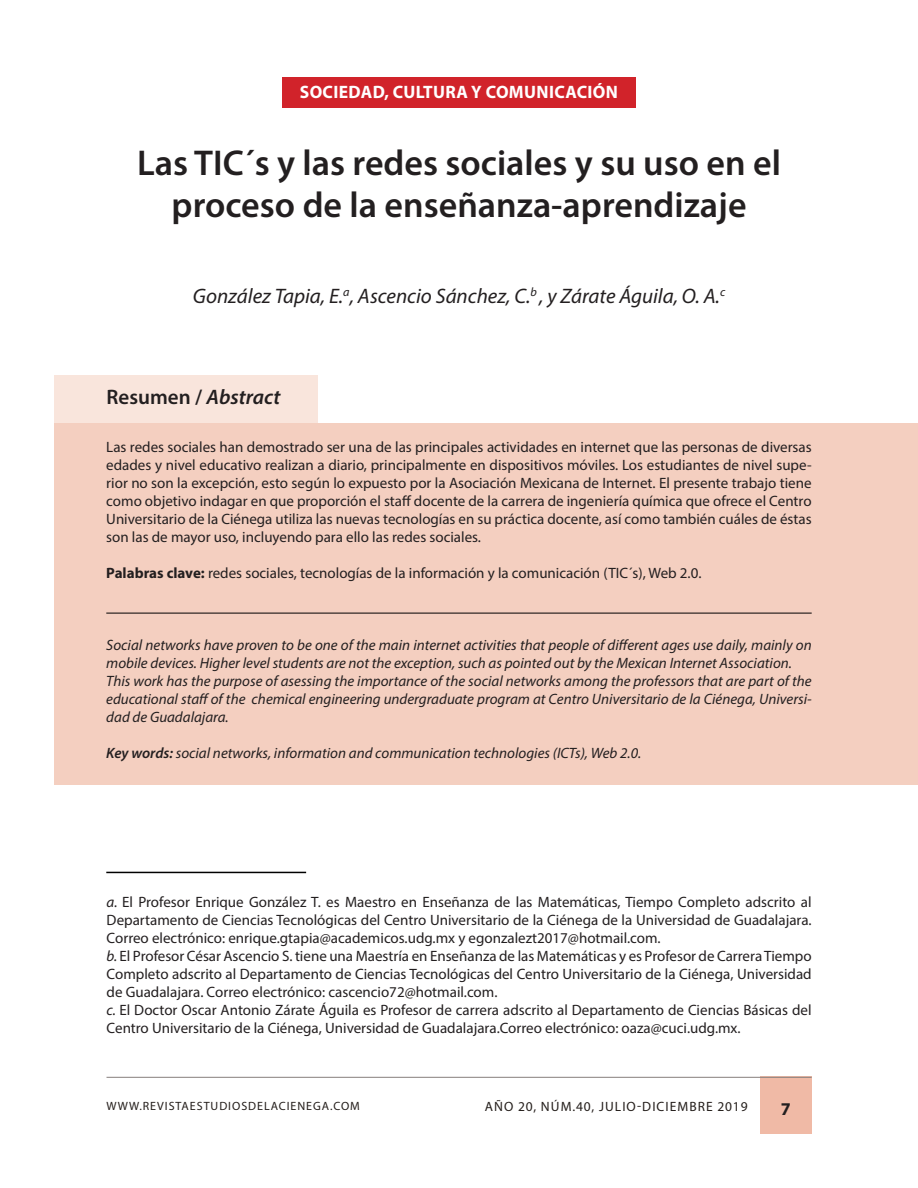
<style>
.page{position:relative;width:918px;height:1188px;background:#fff}
.page>*{position:absolute;margin:0;border:0;box-sizing:border-box;transform-origin:0 0}
.Titulo_artículo{font:600 36px/42px "Myriad Pro";color:#231f20;text-align:center}
.Autor_es{font:italic 21px "Myriad Pro";color:#231f20}
.Resumen___Abstract{font:600 21px "Myriad Pro";color:#231f20}
.t1{font:700 18px "Myriad Pro";letter-spacing:.02em;color:#fff}
.t2{font:700 18px "Myriad Pro";color:#231f20}
.Pie_de_nota_biografí{font:15px/18px "Myriad Pro";color:#231f20;text-align:justify}
.Resumen{font:15px/18px "Myriad Pro";color:#231f20;text-align:justify}
.Abstract{font:italic 15px/18px "Myriad Pro";color:#231f20}
.t3{font:13.5px "Myriad Pro";letter-spacing:.08em;color:#241e1b}
.t4{font:12px "Myriad Pro";letter-spacing:.08em;color:#241e1b}
.s1{font-style:italic}
.s2{font-weight:700}
.s3{font-weight:600}
</style>
<div class="page">
<div style="left:760px;top:1077px;width:52px;height:57px;background:#f0baa6"></div>
<hr style="left:107px;top:1077px;width:705px;height:1px;background:#867f7c">
<div style="left:54px;top:375px;width:263px;height:409px;background:#f9e5dc"></div>
<div style="left:54px;top:423px;width:864px;height:361px;background:#f4cfc0"></div>
<hr style="left:106px;top:872px;width:200px;height:1px;background:#000">
<hr style="left:106px;top:613px;width:706px;height:1px;background:#000">
<div style="left:282px;top:78px;width:354px;height:30px;background:#d1232a"></div>
<p class="t1" style="left:300px;top:81px;width:320px">SOCIEDAD, CULTURA Y COMUNICACIÓN</p>
<p class="Titulo_artículo" style="left:137px;top:141px;width:645px">Las TIC´s y las redes sociales y su uso en el proceso de la enseñanza-aprendizaje</p>
<p class="Autor_es" style="left:193px;top:283px;width:534px">González Tapia, E.<sup>a</sup>, Ascencio Sánchez, C.<sup>b</sup> , y Zárate Águila, O. A.<sup>c</sup></p>
<p class="Resumen___Abstract" style="left:107px;top:384px;width:175px">Resumen / <span class="s1">Abstract</span></p>
<p class="Resumen" style="left:106px;top:438px;width:707px">Las redes sociales han demostrado ser una de las principales actividades en internet que las personas de diversas edades y nivel educativo realizan a diario, principalmente en dispositivos móviles. Los estudiantes de nivel supe&shy;rior no son la excepción, esto según lo expuesto por la Asociación Mexicana de Internet. El presente trabajo tiene como objetivo indagar en que proporción el staff docente de la carrera de ingeniería química que ofrece el Centro Universitario de la Ciénega utiliza las nuevas tecnologías en su práctica docente, así como también cuáles de éstas son las de mayor uso, incluyendo para ello las redes sociales.</p>
<p class="Resumen" style="left:106px;top:564px;width:597px"><span class="s2">Palabras clave:</span> redes sociales, tecnologías de la información y la comunicación (TIC´s), Web 2.0.</p>
<p class="Abstract" style="left:106px;top:636px;width:707px">Social networks have proven to be one of the main internet activities that people of different ages use daily, mainly on mobile devices. Higher level students are not the exception, such as pointed out by the Mexican Internet Association.</p>
<p class="Abstract" style="left:106px;top:672px;width:707px;text-align:justify">This work has the purpose of asessing the importance of the social networks among the professors that are part of the educational staff of the chemical engineering undergraduate program at Centro Universitario de la Ciénega, Universi&shy;dad de Guadalajara.</p>
<p class="Abstract" style="left:106px;top:744px;width:537px"><span class="s3">Key words:</span> social networks, information and communication technologies (ICTs), Web 2.0.</p>
<p class="Pie_de_nota_biografí" style="left:107px;top:892px;width:707px"><span class="s1">a.</span> El Profesor Enrique González T. es Maestro en Enseñanza de las Matemáticas, Tiempo Completo adscrito al Departamento de Ciencias Tecnológicas del Centro Universitario de la Ciénega de la Universidad de Guadalajara.<br>Correo electrónico: enrique.gtapia@academicos.udg.mx y egonzalezt2017@hotmail.com.</p>
<p class="Pie_de_nota_biografí" style="left:107px;top:946px;width:707px"><span class="s1">b.</span> El Profesor César Ascencio S. tiene una Maestría en Enseñanza de las Matemáticas y es Profesor de Carrera Tiempo Completo adscrito al Departamento de Ciencias Tecnológicas del Centro Universitario de la Ciénega, Universidad de Guadalajara. Correo electrónico: cascencio72@hotmail.com.</p>
<p class="Pie_de_nota_biografí" style="left:107px;top:1000px;width:706px"><span class="s1">c.</span> El Doctor Oscar Antonio Zárate Águila es Profesor de carrera adscrito al Departamento de Ciencias Básicas del<br>Centro Universitario de la Ciénega, Universidad de Guadalajara.Correo electrónico: oaza@cuci.udg.mx.</p>
<p class="t4" style="left:107px;top:1099px;width:255px">WWW.REVISTAESTUDIOSDELACIENEGA.COM</p>
<p class="t3" style="left:485px;top:1099px;width:264px">AÑO 20, NÚM.40, JULIO-DICIEMBRE 2019</p>
<p class="t2" style="left:781px;top:1097px;width:11px">7</p>
</div>
